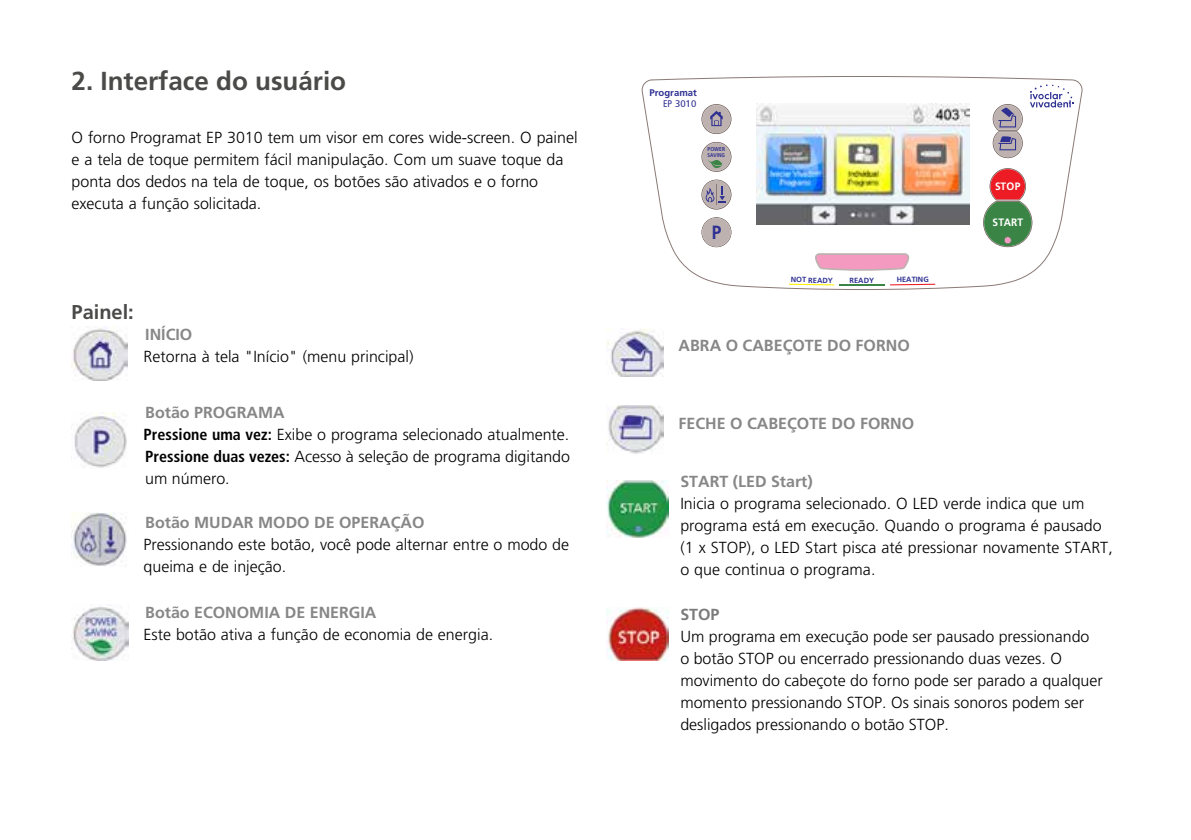
<style>
.page{position:relative;width:1191px;height:840px;background:#fff}
.page>*{position:absolute;margin:0;border:0;box-sizing:border-box;transform-origin:0 0}
.t1{font:700 26px "Frutiger";color:#4a4a49}
.t2{font:700 20px "Frutiger";color:#4a4a49}
.t3{font:700 19.2px "Frutiger";color:#2e3092;scale:.9 1}
.t4{font:300 16px/22px "Frutiger";color:#000}
.t5{font:700 16px "Frutiger";color:#878787}
.t6{font:700 16px "Frutiger";color:#7c7b7b}
.t7{font:700 10.8px "Frutiger";letter-spacing:.015em;color:#fff;scale:.95 1}
.t8{font:700 9.6px "Frutiger";color:#2e3092}
.t9{font:condensed 9.6px "Frutiger";color:#2e3092}
.t10{font:700 7.4px "Frutiger";color:#2e3092}
.t11{font:700 5.6px "Frutiger";color:#2e3092;scale:.85 1}
.t12{font:700 5.6px "Frutiger";color:#2e3092;scale:.9 1}
.s1{font-weight:700;color:#878787}
.s2{font-weight:700;font-stretch:condensed}
</style>
<div class="page">
<img style="left:72px;top:327px;width:56px;height:53px">
<img style="left:72px;top:412px;width:55px;height:56px">
<img style="left:72px;top:512px;width:55px;height:54px">
<img style="left:72px;top:605px;width:56px;height:55px">
<img style="left:607px;top:328px;width:56px;height:48px">
<img style="left:606px;top:405px;width:57px;height:49px">
<img style="left:606px;top:480px;width:63px;height:57px">
<img style="left:606px;top:607px;width:63px;height:52px">
<svg style="left:641px;top:76px;width:442px;height:214px"></svg>
<svg style="left:1030px;top:84px;width:43px;height:23px"></svg>
<svg style="left:701px;top:179px;width:30px;height:30px"></svg>
<svg style="left:701px;top:142px;width:30px;height:30px"></svg>
<svg style="left:701px;top:104px;width:30px;height:30px"></svg>
<svg style="left:701px;top:217px;width:30px;height:30px"></svg>
<svg style="left:815px;top:253px;width:94px;height:17px;background:#e9a4c0"></svg>
<div style="left:702px;top:180px;width:28px;height:28px;background:#bdb2af;border-radius:50%"></div>
<div style="left:702px;top:143px;width:28px;height:28px;background:#bdb2af;border-radius:50%"></div>
<div style="left:702px;top:105px;width:28px;height:28px;background:#bdb2af;border-radius:50%"></div>
<div style="left:702px;top:218px;width:28px;height:28px;background:#bdb2af;border-radius:50%"></div>
<svg style="left:708px;top:160px;width:14px;height:9px"></svg>
<svg style="left:890px;top:283px;width:45px;height:2px"></svg>
<hr style="left:839px;top:284px;width:45px;height:1px;background:#3a8546">
<svg style="left:789px;top:283px;width:45px;height:2px"></svg>
<svg style="left:705px;top:184px;width:21px;height:21px"></svg>
<svg style="left:710px;top:111px;width:12px;height:15px"></svg>
<svg style="left:992px;top:104px;width:30px;height:54px;background:#b0a9b4"></svg>
<svg style="left:983px;top:168px;width:49px;height:79px"></svg>
<svg style="left:753px;top:101px;width:218px;height:126px"></svg>
<img style="left:756px;top:104px;width:213px;height:120px">
<h1 class="t1" style="left:72px;top:66px;width:276px">2. Interface do usuário</h1>
<p class="t4" style="left:72px;top:126px;width:507px">O forno Programat EP 3010 tem um visor em cores wide-screen. O painel e a tela de toque permitem fácil manipulação. Com um suave toque da ponta dos dedos na tela de toque, os botões são ativados e o forno executa a função solicitada.</p>
<p class="t2" style="left:72px;top:300px;width:64px">Painel:</p>
<p class="t5" style="left:145px;top:324px;width:49px">INÍCIO</p>
<p class="t4" style="left:144px;top:345px;width:271px">Retorna à tela "Início" (menu principal)</p>
<p class="t4" style="left:144px;top:401px;width:428px"><span class="s1">Botão PROGRAMA<br></span><span class="s2">Pressione uma vez:</span> Exibe o programa selecionado atualmente.<br><span class="s2">Pressione duas vezes:</span> Acesso à seleção de programa digitando um número.</p>
<p class="t5" style="left:145px;top:512px;width:281px">Botão MUDAR MODO DE OPERAÇÃO</p>
<p class="t4" style="left:144px;top:533px;width:427px">Pressionando este botão, você pode alternar entre o modo de queima e de injeção.</p>
<p class="t5" style="left:145px;top:602px;width:233px">Botão ECONOMIA DE ENERGIA</p>
<p class="t4" style="left:144px;top:623px;width:351px">Este botão ativa a função de economia de energia.</p>
<p class="t8" style="left:649px;top:87px;width:49px">Programat</p>
<p class="t9" style="left:663px;top:98px;width:35px">EP 3010</p>
<p class="t12" style="left:707px;top:146px;width:21px">POWER</p>
<p class="t11" style="left:707px;top:152px;width:22px">SAVING</p>
<p class="t3" style="left:712px;top:221px;width:12px">P</p>
<p class="t10" style="left:791px;top:275px;width:44px;rotate:1deg">NOT READY</p>
<p class="t10" style="left:849px;top:276px;width:26px">READY</p>
<p class="t10" style="left:896px;top:275px;width:34px;rotate:-1deg">HEATING</p>
<p class="t5" style="left:678px;top:336px;width:233px">ABRA O CABEÇOTE DO FORNO</p>
<p class="t5" style="left:678px;top:414px;width:237px">FECHE O CABEÇOTE DO FORNO</p>
<p class="t7" style="left:995px;top:179px;width:28px">STOP</p>
<p class="t7" style="left:992px;top:216px;width:34px">START</p>
<p class="t5" style="left:680px;top:472px;width:134px">START (LED Start)</p>
<p class="t4" style="left:680px;top:493px;width:434px">Inicia o programa selecionado. O LED verde indica que um programa está em execução. Quando o programa é pausado (1 x STOP), o LED Start pisca até pressionar novamente START, o que continua o programa.</p>
<p class="t6" style="left:680px;top:604px;width:41px">STOP</p>
<p class="t4" style="left:680px;top:625px;width:424px">Um programa em execução pode ser pausado pressionando<br>o botão STOP ou encerrado pressionando duas vezes. O movimento do cabeçote do forno pode ser parado a qualquer momento pressionando STOP. Os sinais sonoros podem ser desligados pressionando o botão STOP.</p>
</div>
